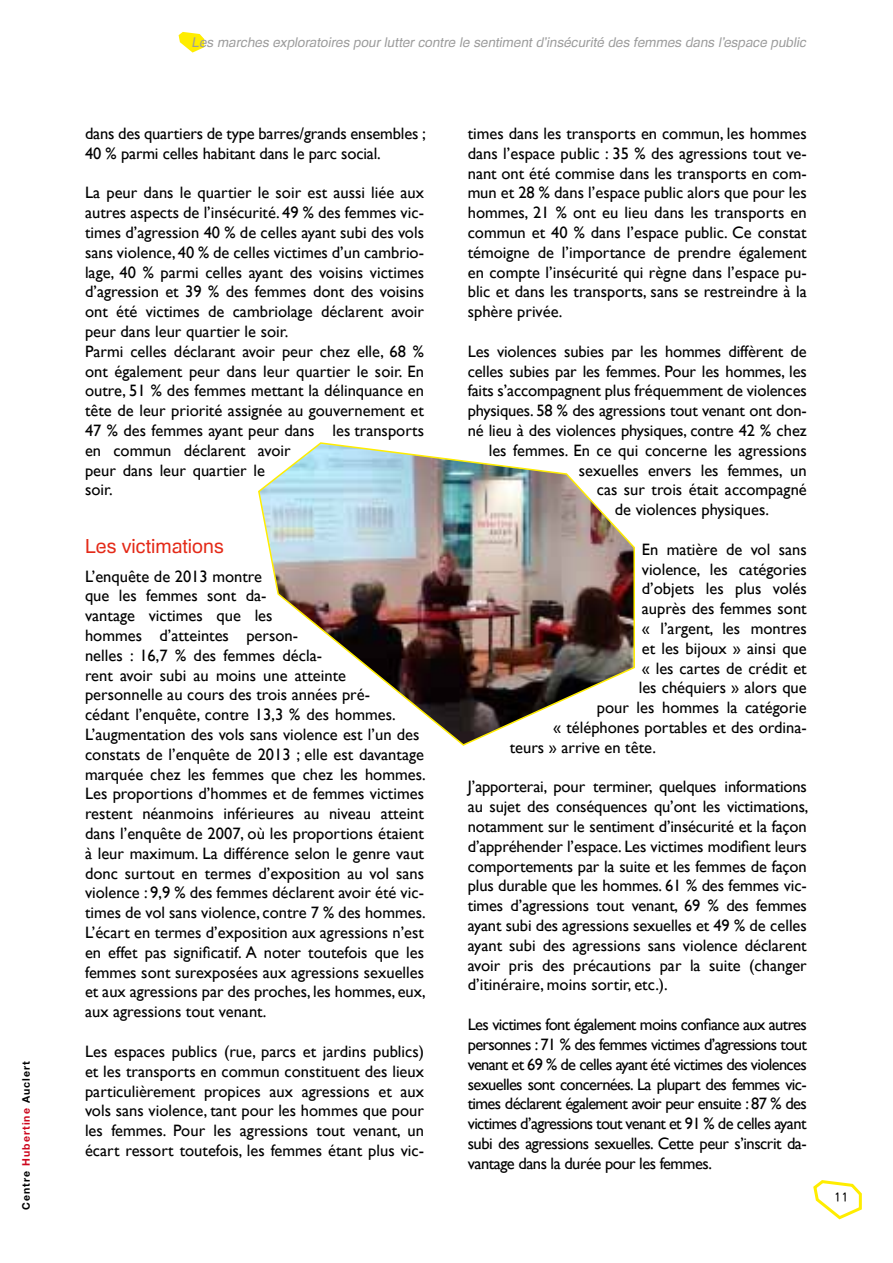
<style>
.page{position:relative;width:893px;height:1263px;background:#fff}
.page>*{position:absolute;margin:0;border:0;box-sizing:border-box;transform-origin:0 0}
.t1{font:19.5px "Foobar Pro";color:#e42a18}
.t2{font:16.5px/19.8px "Gill Sans";color:#000;text-align:justify}
.t3{font:italic 13.5px "Foobar Pro";color:#9c9c9c}
.t4{font:12px "Pixochrome";color:#000}
.t5{font:700 10.5px "Helvetica Neue";letter-spacing:.1em;color:#000}
.s1{color:#cd071e}
</style>
<div class="page">
<svg style="left:179px;top:32px;width:25px;height:21px"></svg>
<img style="left:258px;top:442px;width:377px;height:304px">
<svg style="left:813px;top:1180px;width:49px;height:40px"></svg>
<p class="t5" style="left:20px;top:1210px;width:150px;rotate:-90deg">Centre <span class="s1">Hubertine</span> Auclert</p>
<p class="t3" style="left:192px;top:35px;width:619px">Les marches exploratoires pour lutter contre le sentiment d’insécurité des femmes dans l’espace public</p>
<p class="t2" style="left:85px;top:124px;width:342px">dans des quartiers de type barres/grands ensembles ;<br>40 % parmi celles habitant dans le parc social.</p>
<p class="t2" style="left:85px;top:183px;width:341px;text-align:left">La peur dans le quartier le soir est aussi liée aux autres aspects de l’insécurité. 49 % des femmes vic&shy;times d’agression 40 % de celles ayant subi des vols sans violence, 40 % de celles victimes d’un cambrio&shy;lage, 40 % parmi celles ayant des voisins victimes d’agression et 39 % des femmes dont des voisins ont été victimes de cambriolage déclarent avoir peur dans leur quartier le soir.<br>Parmi celles déclarant avoir peur chez elle, 68 % ont également peur dans leur quartier le soir. En outre, 51 % des femmes mettant la délinquance en tête de leur priorité assignée au gouvernement et 47 % des femmes ayant peur dans les transports en commun déclarent avoir<br>peur dans leur quartier le<br>soir.</p>
<p class="t1" style="left:85px;top:535px;width:140px">Les victimations</p>
<p class="t2" style="left:85px;top:566px;width:342px;text-align:left">L’enquête de 2013 montre<br>que les femmes sont da-<br>vantage victimes que les<br>hommes d’atteintes person-<br>nelles : 16,7 % des femmes décla-<br>rent avoir subi au moins une atteinte personnelle au cours des trois années pré-<br>cédant l’enquête, contre 13,3 % des hommes.<br>L’augmentation des vols sans violence est l’un des constats de l’enquête de 2013 ; elle est davantage marquée chez les femmes que chez les hommes.<br>Les proportions d’hommes et de femmes victimes restent néanmoins inférieures au niveau atteint dans l’enquête de 2007, où les proportions étaient à leur maximum. La différence selon le genre vaut donc surtout en termes d’exposition au vol sans violence : 9,9 % des femmes déclarent avoir été vic&shy;times de vol sans violence, contre 7 % des hommes.<br>L’écart en termes d’exposition aux agressions n’est en effet pas significatif. A noter toutefois que les femmes sont surexposées aux agressions sexuelles et aux agressions par des proches, les hommes, eux, aux agressions tout venant.</p>
<p class="t2" style="left:85px;top:1042px;width:341px">Les espaces publics (rue, parcs et jardins publics) et les transports en commun constituent des lieux particulièrement propices aux agressions et aux vols sans violence, tant pour les hommes que pour les femmes. Pour les agressions tout venant, un écart ressort toutefois, les femmes étant plus vic-</p>
<p class="t2" style="left:468px;top:124px;width:341px">times dans les transports en commun, les hommes dans l’espace public : 35 % des agressions tout ve&shy;nant ont été commise dans les transports en com&shy;mun et 28 % dans l’espace public alors que pour les hommes, 21 % ont eu lieu dans les transports en commun et 40 % dans l’espace public. Ce constat témoigne de l’importance de prendre également en compte l’insécurité qui règne dans l’espace pu&shy;blic et dans les transports, sans se restreindre à la sphère privée.</p>
<p class="t2" style="left:468px;top:342px;width:340px">Les violences subies par les hommes diffèrent de</p>
<p class="t2" style="left:468px;top:361px;width:341px">celles subies par les femmes. Pour les hommes, les</p>
<p class="t2" style="left:468px;top:381px;width:340px">faits s’accompagnent plus fréquemment de violences</p>
<p class="t2" style="left:468px;top:401px;width:341px">physiques. 58 % des agressions tout venant ont don-</p>
<p class="t2" style="left:468px;top:421px;width:341px">né lieu à des violences physiques, contre 42 % chez</p>
<p class="t2" style="left:489px;top:441px;width:320px">les femmes. En ce qui concerne les agressions</p>
<p class="t2" style="left:579px;top:460px;width:229px">sexuelles envers les femmes, un</p>
<p class="t2" style="left:597px;top:480px;width:212px">cas sur trois était accompagné</p>
<p class="t2" style="left:615px;top:500px;width:156px">de violences physiques.</p>
<p class="t2" style="left:642px;top:540px;width:166px">En matière de vol sans</p>
<p class="t2" style="left:642px;top:559px;width:167px">violence, les catégories</p>
<p class="t2" style="left:642px;top:579px;width:167px">d’objets les plus volés</p>
<p class="t2" style="left:642px;top:599px;width:167px">auprès des femmes sont</p>
<p class="t2" style="left:642px;top:619px;width:166px">« l’argent, les montres</p>
<p class="t2" style="left:642px;top:639px;width:166px">et les bijoux » ainsi que</p>
<p class="t2" style="left:642px;top:658px;width:166px">« les cartes de crédit et</p>
<p class="t2" style="left:639px;top:678px;width:170px">les chéquiers » alors que</p>
<p class="t2" style="left:597px;top:698px;width:211px">pour les hommes la catégorie</p>
<p class="t2" style="left:553px;top:718px;width:255px">« téléphones portables et des ordina-</p>
<p class="t2" style="left:510px;top:738px;width:148px">teurs » arrive en tête.</p>
<p class="t2" style="left:468px;top:777px;width:342px">J’apporterai, pour terminer, quelques informations au sujet des conséquences qu’ont les victimations, notamment sur le sentiment d’insécurité et la façon d’appréhender l’espace. Les victimes modifient leurs comportements par la suite et les femmes de façon plus durable que les hommes. 61 % des femmes vic&shy;times d’agressions tout venant, 69 % des femmes ayant subi des agressions sexuelles et 49 % de celles ayant subi des agressions sans violence déclarent avoir pris des précautions par la suite (changer d’itinéraire, moins sortir, etc.).</p>
<p class="t2" style="left:468px;top:1015px;width:341px">Les victimes font également moins confiance aux autres personnes : 71 % des femmes victimes d’agressions tout venant et 69 % de celles ayant été victimes des violences sexuelles sont concernées. La plupart des femmes vic&shy;times déclarent également avoir peur ensuite : 87 % des victimes d’agressions tout venant et 91 % de celles ayant subi des agressions sexuelles. Cette peur s’inscrit da&shy;vantage dans la durée pour les femmes.</p>
<p class="t4" style="left:833px;top:1191px;width:16px">11</p>
</div>
